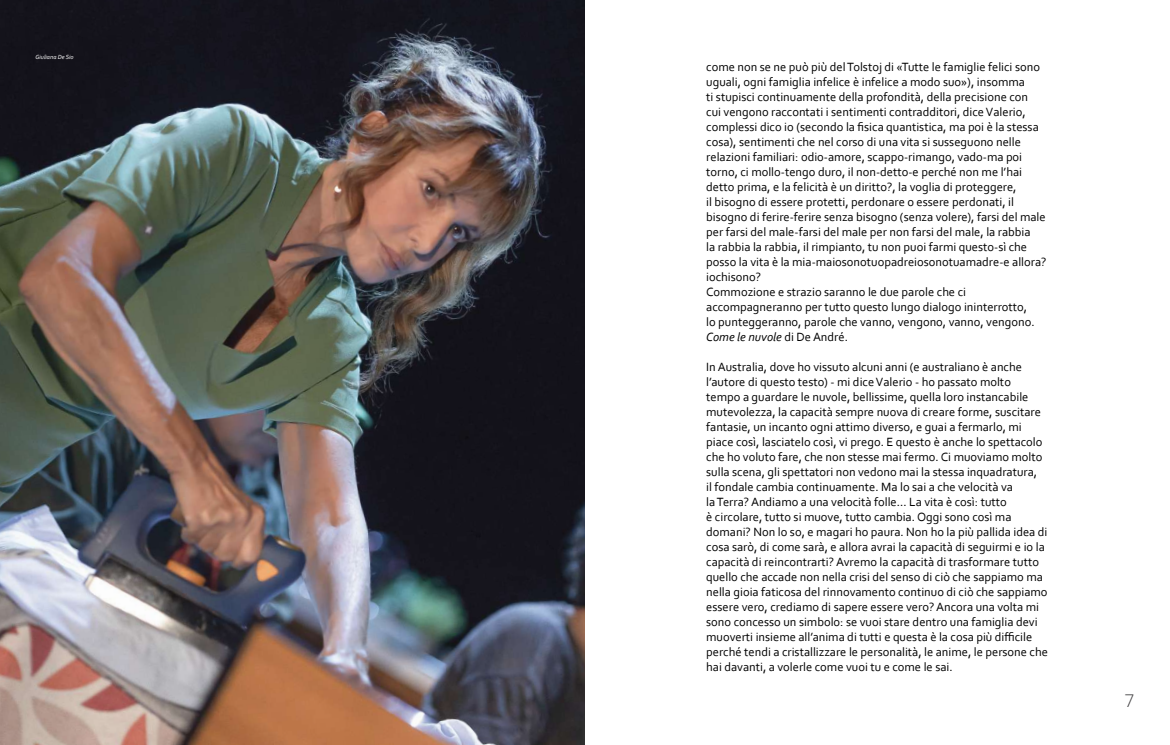
<style>
.page{position:relative;width:1170px;height:745px;background:#fff}
.page>*{position:absolute;margin:0;border:0;box-sizing:border-box;transform-origin:0 0}
.t1{font:300 17.5px "Open Sans";color:#414042}
.t2{font:12.5px/15px "Corbel";color:#000}
.t3{font:italic 6.25px "Corbel";color:#fff}
.s1{font-style:italic}
</style>
<div class="page">
<img style="left:0;top:0;width:585px;height:744px">
<p class="t3" style="left:35px;top:53px;width:40px">Giuliana De Sio</p>
<p class="t2" style="left:706px;top:58px;width:342px">come non se ne può più del Tolstoj di «Tutte le famiglie felici sono uguali, ogni famiglia infelice è infelice a modo suo»), insomma<br>ti stupisci continuamente della profondità, della precisione con<br>cui vengono raccontati i sentimenti contradditori, dice Valerio, complessi dico io (secondo la fisica quantistica, ma poi è la stessa cosa), sentimenti che nel corso di una vita si susseguono nelle relazioni familiari: odio-amore, scappo-rimango, vado-ma poi torno, ci mollo-tengo duro, il non-detto-e perché non me l’hai detto prima, e la felicità è un diritto?, la voglia di proteggere,<br>il bisogno di essere protetti, perdonare o essere perdonati, il bisogno di ferire-ferire senza bisogno (senza volere), farsi del male per farsi del male-farsi del male per non farsi del male, la rabbia<br>la rabbia la rabbia, il rimpianto, tu non puoi farmi questo-sì che posso la vita è la mia-maiosonotuopadreiosonotuamadre-e allora? iochisono?<br>Commozione e strazio saranno le due parole che ci accompagneranno per tutto questo lungo dialogo ininterrotto,<br>lo punteggeranno, parole che vanno, vengono, vanno, vengono.<br><span class="s1">Come le nuvole</span> di De André.</p>
<p class="t2" style="left:706px;top:358px;width:343px">In Australia, dove ho vissuto alcuni anni (e australiano è anche l’autore di questo testo) - mi dice Valerio - ho passato molto tempo a guardare le nuvole, bellissime, quella loro instancabile mutevolezza, la capacità sempre nuova di creare forme, suscitare fantasie, un incanto ogni attimo diverso, e guai a fermarlo, mi piace così, lasciatelo così, vi prego. E questo è anche lo spettacolo che ho voluto fare, che non stesse mai fermo. Ci muoviamo molto sulla scena, gli spettatori non vedono mai la stessa inquadratura,<br>il fondale cambia continuamente. Ma lo sai a che velocità va<br>la Terra? Andiamo a una velocità folle… La vita è così: tutto<br>è circolare, tutto si muove, tutto cambia. Oggi sono così ma domani? Non lo so, e magari ho paura. Non ho la più pallida idea di cosa sarò, di come sarà, e allora avrai la capacità di seguirmi e io la capacità di reincontrarti? Avremo la capacità di trasformare tutto quello che accade non nella crisi del senso di ciò che sappiamo ma nella gioia faticosa del rinnovamento continuo di ciò che sappiamo essere vero, crediamo di sapere essere vero? Ancora una volta mi sono concesso un simbolo: se vuoi stare dentro una famiglia devi muoverti insieme all’anima di tutti e questa è la cosa più difficile perché tendi a cristallizzare le personalità, le anime, le persone che hai davanti, a volerle come vuoi tu e come le sai.</p>
<h1 class="t1" style="left:1124px;top:688px;width:11px">7</h1>
</div>
